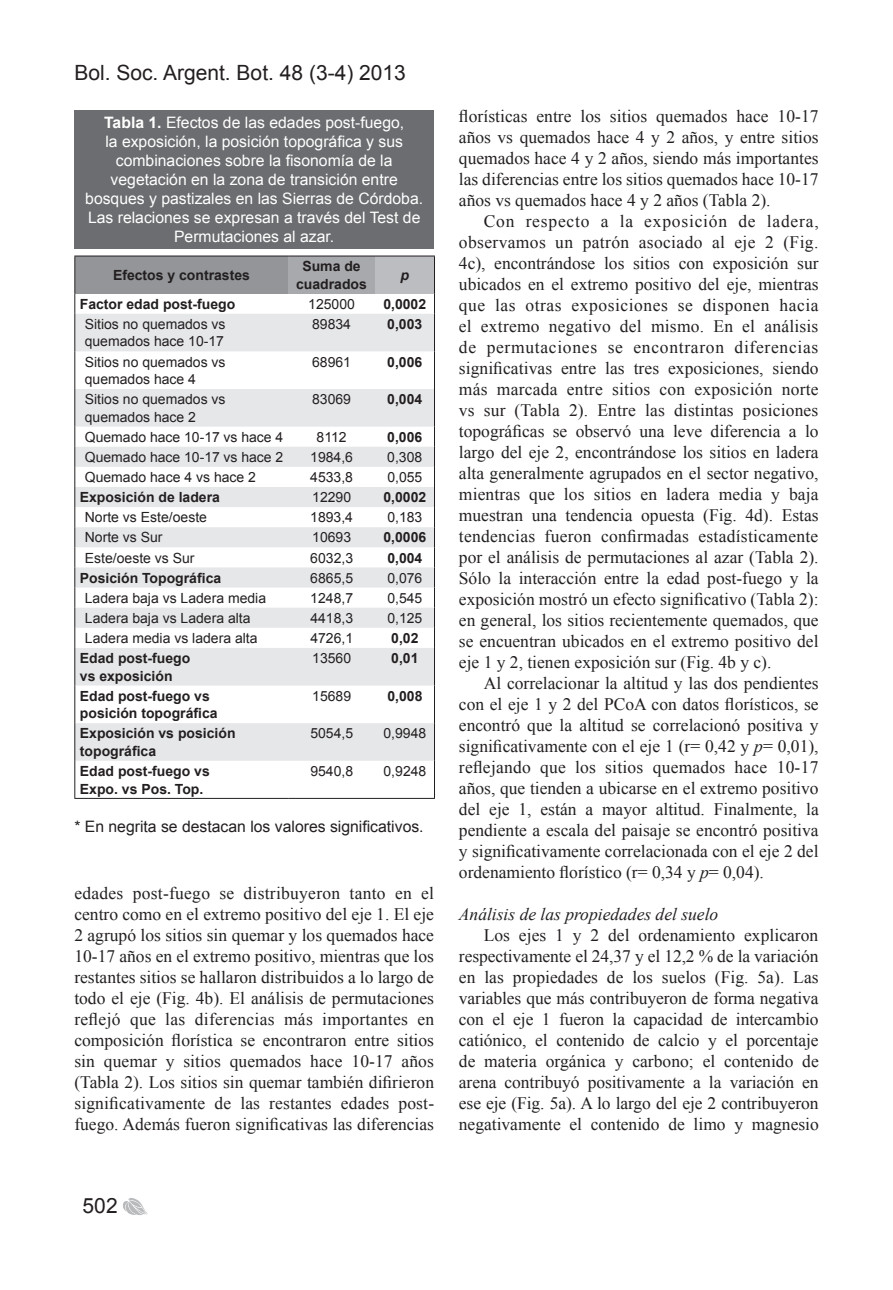
<style>
.page{position:relative;width:893px;height:1290px;background:#fff}
.page>*{position:absolute;margin:0;border:0;box-sizing:border-box;transform-origin:0 0}
.t1{font:21px "Arial";color:#231f20}
.t2{font:17.5px/21px "Times New Roman";color:#231f20;text-align:justify}
.t3{font:italic 17.5px "Times New Roman";color:#231f20}
.t4{font:15.75px/18.9px "Arial";color:#fff;text-align:center}
.t5{font:15.75px "Arial";color:#231f20}
.t6{font:14px/17.5px "Arial";color:#231f20}
.t7{font:700 14px/17.5px "Arial";color:#231f20}
.t8{font:italic 700 14px "Arial";color:#231f20}
.s1{font-weight:700}
.s2{font-style:italic}
</style>
<div class="page">
<svg style="left:123px;top:1198px;width:25px;height:17px"></svg>
<div style="left:74px;top:110px;width:360px;height:139px;background:#6c6d70"></div>
<div style="left:75px;top:256px;width:213px;height:38px;background:#939598"></div>
<div style="left:288px;top:256px;width:87px;height:38px;background:#a8a9ad"></div>
<div style="left:375px;top:256px;width:59px;height:38px;background:#bcbdc0"></div>
<svg style="left:75px;top:314px;width:359px;height:447px;fill:#e6e7e9"></svg>
<hr style="left:74px;top:256px;width:214px;height:1px;background:#231f20">
<hr style="left:74px;top:256px;width:1px;height:38px;background:#231f20">
<hr style="left:288px;top:256px;width:87px;height:1px;background:#231f20">
<hr style="left:375px;top:256px;width:60px;height:1px;background:#231f20">
<hr style="left:434px;top:256px;width:1px;height:38px;background:#231f20">
<svg style="left:74px;top:294px;width:1px;height:20px"></svg>
<svg style="left:434px;top:294px;width:1px;height:20px"></svg>
<hr style="left:74px;top:314px;width:1px;height:37px;background:#231f20">
<hr style="left:434px;top:314px;width:1px;height:37px;background:#231f20">
<hr style="left:74px;top:351px;width:1px;height:38px;background:#231f20">
<hr style="left:434px;top:351px;width:1px;height:38px;background:#231f20">
<hr style="left:74px;top:389px;width:1px;height:38px;background:#231f20">
<hr style="left:434px;top:389px;width:1px;height:38px;background:#231f20">
<svg style="left:74px;top:427px;width:1px;height:221px"></svg>
<svg style="left:434px;top:427px;width:1px;height:221px"></svg>
<hr style="left:74px;top:648px;width:1px;height:37px;background:#231f20">
<hr style="left:434px;top:648px;width:1px;height:37px;background:#231f20">
<hr style="left:74px;top:685px;width:1px;height:38px;background:#231f20">
<hr style="left:434px;top:685px;width:1px;height:38px;background:#231f20">
<hr style="left:74px;top:723px;width:1px;height:38px;background:#231f20">
<hr style="left:434px;top:723px;width:1px;height:38px;background:#231f20">
<hr style="left:74px;top:761px;width:1px;height:37px;background:#231f20">
<hr style="left:434px;top:761px;width:1px;height:37px;background:#231f20">
<hr style="left:74px;top:798px;width:214px;height:1px;background:#231f20">
<hr style="left:288px;top:798px;width:87px;height:1px;background:#231f20">
<hr style="left:375px;top:798px;width:60px;height:1px;background:#231f20">
<p class="t1" style="left:74px;top:59px;width:333px">Bol. Soc. Argent. Bot. 48 (3-4) 2013</p>
<p class="t4" style="left:85px;top:113px;width:339px"><span class="s1">Tabla 1.</span> Efectos de las edades post-fuego,<br>la exposición, la posición topográfica y sus combinaciones sobre la fisonomía de la vegetación en la zona de transición entre bosques y pastizales en las Sierras de Córdoba.<br>Las relaciones se expresan a través del Test de Permutaciones al azar.</p>
<p class="t7" style="left:113px;top:267px;width:138px">Efectos y contrastes</p>
<p class="t7" style="left:296px;top:258px;width:72px;text-align:center">Suma de cuadrados</p>
<p class="t8" style="left:400px;top:266px;width:10px">p</p>
<p class="t7" style="left:80px;top:296px;width:157px">Factor edad post-fuego</p>
<p class="t6" style="left:308px;top:295px;width:48px">125000</p>
<p class="t7" style="left:383px;top:296px;width:44px">0,0002</p>
<p class="t6" style="left:85px;top:315px;width:142px">Sitios no quemados vs quemados hace 10-17</p>
<p class="t6" style="left:312px;top:315px;width:40px">89834</p>
<p class="t7" style="left:387px;top:316px;width:37px">0,003</p>
<p class="t6" style="left:85px;top:353px;width:142px">Sitios no quemados vs quemados hace 4</p>
<p class="t6" style="left:312px;top:353px;width:40px">68961</p>
<p class="t7" style="left:387px;top:353px;width:37px">0,006</p>
<p class="t6" style="left:85px;top:391px;width:142px">Sitios no quemados vs quemados hace 2</p>
<p class="t6" style="left:312px;top:391px;width:40px">83069</p>
<p class="t7" style="left:387px;top:391px;width:37px">0,004</p>
<p class="t6" style="left:85px;top:428px;width:200px">Quemado hace 10-17 vs hace 4</p>
<p class="t6" style="left:317px;top:428px;width:32px">8112</p>
<p class="t7" style="left:387px;top:428px;width:37px">0,006</p>
<p class="t6" style="left:85px;top:448px;width:200px">Quemado hace 10-17 vs hace 2</p>
<p class="t6" style="left:310px;top:448px;width:44px">1984,6</p>
<p class="t6" style="left:387px;top:448px;width:37px">0,308</p>
<p class="t6" style="left:85px;top:468px;width:173px">Quemado hace 4 vs hace 2</p>
<p class="t6" style="left:310px;top:468px;width:44px">4533,8</p>
<p class="t6" style="left:387px;top:468px;width:37px">0,055</p>
<p class="t7" style="left:80px;top:489px;width:142px">Exposición de ladera</p>
<p class="t6" style="left:312px;top:489px;width:40px">12290</p>
<p class="t7" style="left:383px;top:489px;width:44px">0,0002</p>
<p class="t6" style="left:85px;top:509px;width:124px">Norte vs Este/oeste</p>
<p class="t6" style="left:310px;top:509px;width:44px">1893,4</p>
<p class="t6" style="left:387px;top:509px;width:37px">0,183</p>
<p class="t6" style="left:85px;top:529px;width:79px">Norte vs Sur</p>
<p class="t6" style="left:312px;top:529px;width:40px">10693</p>
<p class="t7" style="left:383px;top:529px;width:44px">0,0006</p>
<p class="t6" style="left:85px;top:549px;width:111px">Este/oeste vs Sur</p>
<p class="t6" style="left:310px;top:549px;width:44px">6032,3</p>
<p class="t7" style="left:387px;top:549px;width:37px">0,004</p>
<p class="t7" style="left:80px;top:569px;width:143px">Posición Topográfica</p>
<p class="t6" style="left:310px;top:569px;width:44px">6865,5</p>
<p class="t6" style="left:387px;top:569px;width:37px">0,076</p>
<p class="t6" style="left:85px;top:589px;width:183px">Ladera baja vs Ladera media</p>
<p class="t6" style="left:310px;top:589px;width:44px">1248,7</p>
<p class="t6" style="left:387px;top:589px;width:37px">0,545</p>
<p class="t6" style="left:85px;top:609px;width:167px">Ladera baja vs Ladera alta</p>
<p class="t6" style="left:310px;top:609px;width:44px">4418,3</p>
<p class="t6" style="left:387px;top:609px;width:37px">0,125</p>
<p class="t6" style="left:85px;top:629px;width:174px">Ladera media vs ladera alta</p>
<p class="t6" style="left:310px;top:629px;width:44px">4726,1</p>
<p class="t7" style="left:391px;top:630px;width:29px">0,02</p>
<p class="t7" style="left:80px;top:650px;width:112px">Edad post-fuego vs exposición</p>
<p class="t6" style="left:312px;top:650px;width:40px">13560</p>
<p class="t7" style="left:391px;top:650px;width:29px">0,01</p>
<p class="t7" style="left:80px;top:687px;width:139px">Edad post-fuego vs posición topográfica</p>
<p class="t6" style="left:312px;top:687px;width:40px">15689</p>
<p class="t7" style="left:387px;top:687px;width:37px">0,008</p>
<p class="t7" style="left:80px;top:725px;width:157px">Exposición vs posición topográfica</p>
<p class="t6" style="left:310px;top:725px;width:44px">5054,5</p>
<p class="t6" style="left:383px;top:725px;width:44px">0,9948</p>
<p class="t7" style="left:80px;top:763px;width:131px">Edad post-fuego vs<br>Expo. vs Pos. Top.</p>
<p class="t6" style="left:310px;top:762px;width:44px">9540,8</p>
<p class="t6" style="left:384px;top:762px;width:44px">0,9248</p>
<p class="t5" style="left:74px;top:816px;width:351px">* En negrita se destacan los valores significativos.</p>
<p class="t2" style="left:74px;top:882px;width:361px">edades post-fuego se distribuyeron tanto en el centro como en el extremo positivo del eje 1. El eje 2 agrupó los sitios sin quemar y los quemados hace 10-17 años en el extremo positivo, mientras que los restantes sitios se hallaron distribuidos a lo largo de todo el eje (Fig. 4b). El análisis de permutaciones reflejó que las diferencias más importantes en composición florística se encontraron entre sitios sin quemar y sitios quemados hace 10-17 años (Tabla 2). Los sitios sin quemar también difirieron significativamente de las restantes edades post&shy;fuego. Además fueron significativas las diferencias</p>
<p class="t2" style="left:459px;top:105px;width:361px">florísticas entre los sitios quemados hace 10-17 años vs quemados hace 4 y 2 años, y entre sitios quemados hace 4 y 2 años, siendo más importantes las diferencias entre los sitios quemados hace 10-17 años vs quemados hace 4 y 2 años (Tabla 2).</p>
<p class="t2" style="left:459px;top:210px;width:361px;text-indent:25px">Con respecto a la exposición de ladera, observamos un patrón asociado al eje 2 (Fig.<br>4c), encontrándose los sitios con exposición sur ubicados en el extremo positivo del eje, mientras que las otras exposiciones se disponen hacia el extremo negativo del mismo. En el análisis de permutaciones se encontraron diferencias significativas entre las tres exposiciones, siendo más marcada entre sitios con exposición norte vs sur (Tabla 2). Entre las distintas posiciones topográficas se observó una leve diferencia a lo largo del eje 2, encontrándose los sitios en ladera alta generalmente agrupados en el sector negativo, mientras que los sitios en ladera media y baja muestran una tendencia opuesta (Fig. 4d). Estas tendencias fueron confirmadas estadísticamente por el análisis de permutaciones al azar (Tabla 2).<br>Sólo la interacción entre la edad post-fuego y la exposición mostró un efecto significativo (Tabla 2): en general, los sitios recientemente quemados, que se encuentran ubicados en el extremo positivo del eje 1 y 2, tienen exposición sur (Fig. 4b y c).</p>
<p class="t2" style="left:459px;top:672px;width:361px;text-indent:25px">Al correlacionar la altitud y las dos pendientes con el eje 1 y 2 del PCoA con datos florísticos, se encontró que la altitud se correlacionó positiva y significativamente con el eje 1 (r= 0,42 y <span class="s2">p</span>= 0,01), reflejando que los sitios quemados hace 10-17 años, que tienden a ubicarse en el extremo positivo del eje 1, están a mayor altitud. Finalmente, la pendiente a escala del paisaje se encontró positiva y significativamente correlacionada con el eje 2 del ordenamiento florístico (r= 0,34 y <span class="s2">p</span>= 0,04).</p>
<p class="t3" style="left:459px;top:902px;width:261px">Análisis de las propiedades del suelo</p>
<p class="t2" style="left:459px;top:924px;width:361px;text-indent:25px">Los ejes 1 y 2 del ordenamiento explicaron respectivamente el 24,37 y el 12,2 % de la variación en las propiedades de los suelos (Fig. 5a). Las variables que más contribuyeron de forma negativa con el eje 1 fueron la capacidad de intercambio catiónico, el contenido de calcio y el porcentaje de materia orgánica y carbono; el contenido de arena contribuyó positivamente a la variación en ese eje (Fig. 5a). A lo largo del eje 2 contribuyeron negativamente el contenido de limo y magnesio</p>
<p class="t1" style="left:83px;top:1192px;width:37px">502</p>
</div>
